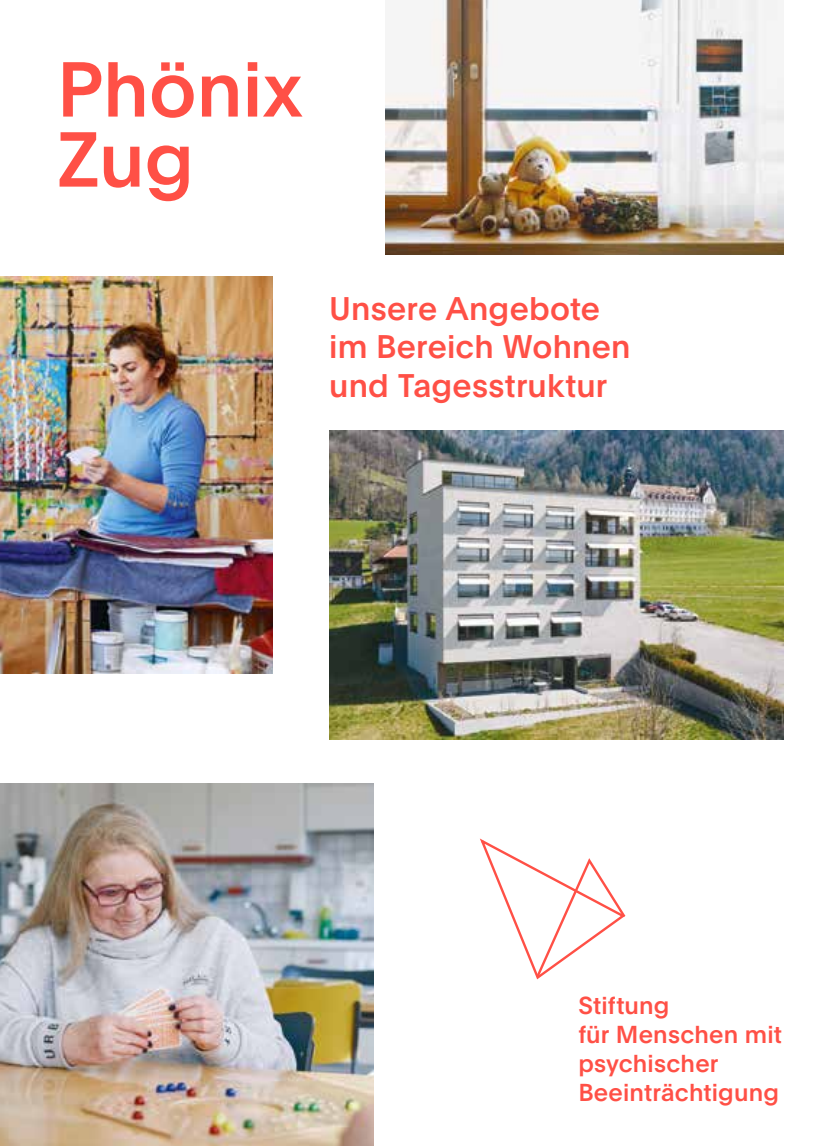
<style>
.page{position:relative;width:840px;height:1146px;background:#fff}
.page>*{position:absolute;margin:0;border:0;box-sizing:border-box;transform-origin:0 0}
.t1{font:500 76px/70px "Plain";color:#ff5046}
.t2{font:500 32px/38.4px "Plain";letter-spacing:.005em;color:#ff5046}
.t3{font:500 24px/28.8px "Plain";letter-spacing:.005em;color:#ff5046}
</style>
<div class="page">
<img style="left:386px;top:0;width:396px;height:255px">
<img style="left:0;top:277px;width:272px;height:396px">
<img style="left:329px;top:431px;width:453px;height:308px">
<img style="left:0;top:783px;width:373px;height:362px">
<svg style="left:480px;top:838px;width:146px;height:142px"></svg>
<h1 class="t1" style="left:57px;top:51px;width:247px">Phönix<br>Zug</h1>
<h2 class="t2" style="left:329px;top:287px;width:303px">Unsere Angebote im Bereich Wohnen und Tagesstruktur</h2>
<p class="t3" style="left:578px;top:989px;width:205px">Stiftung<br>für Menschen mit psychischer<br>Beeinträchtigung</p>
</div>
